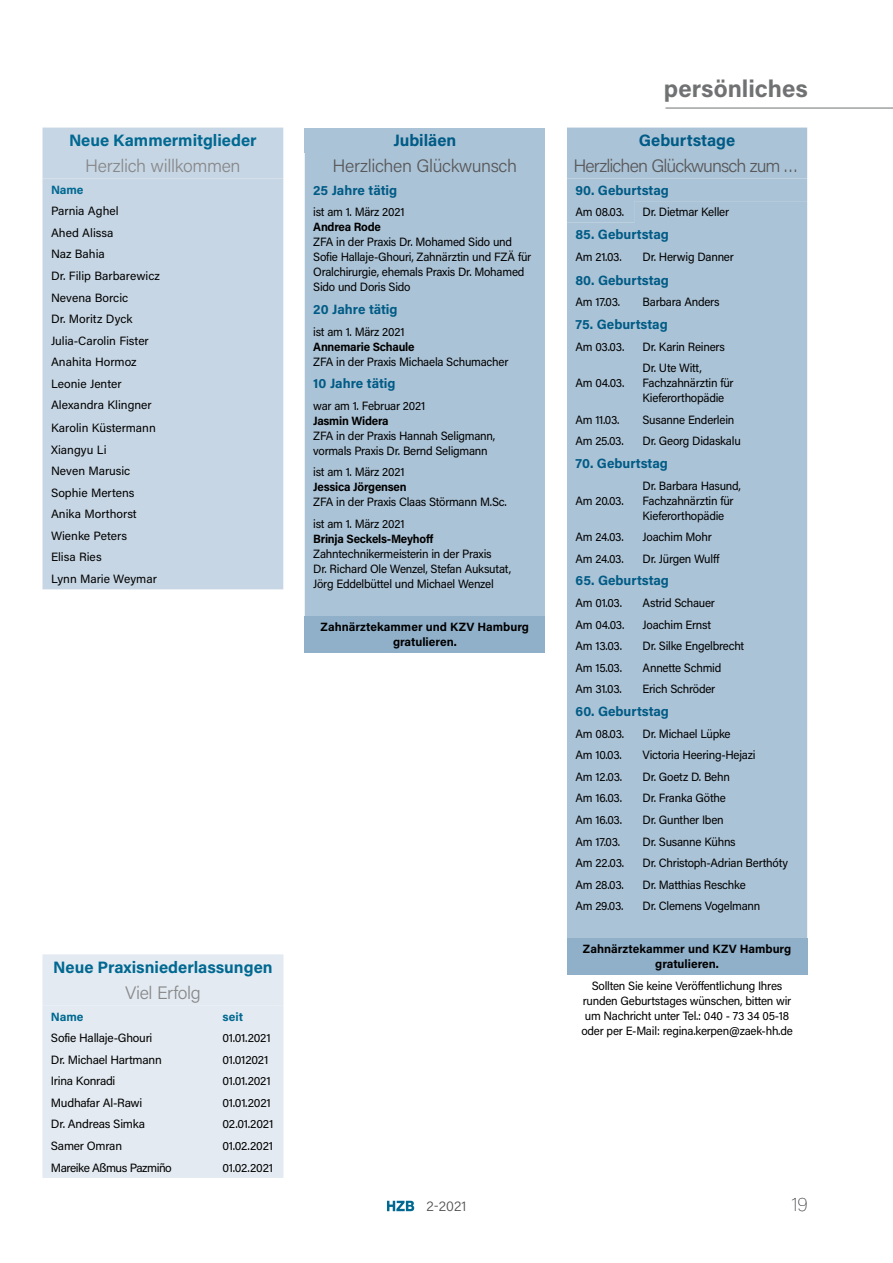
<style>
.page{position:relative;width:893px;height:1263px;background:#fff}
.page>*{position:absolute;margin:0;border:0;box-sizing:border-box;transform-origin:0 0}
.t1{font:700 24px "Acumin Pro";color:#707172}
.t2{font:100 19.5px "Acumin Pro";color:#4b4b4d}
.t3{font:300 18px "Acumin Pro";letter-spacing:-.02em;color:#87888a}
.t4{font:300 18px "Acumin Pro";letter-spacing:-.045em;color:#58585a}
.t5{font:300 18px "Acumin Pro";letter-spacing:-.02em;color:#58585a}
.t6{font:700 16.5px "Acumin Pro";color:#006891}
.t7{font:700 16.5px "Acumin Pro";color:#005b86}
.t8{font:700 13.5px "Acumin Pro";color:#005b86}
.t9{font:300 13.5px "Acumin Pro";color:#4b4b4d}
.t10{font:12px/15px "Acumin Pro";letter-spacing:-.02em;color:#000;scale:.96 1}
.t11{font:12px/21.6px "Acumin Pro";color:#000}
.t12{font:12px "Acumin Pro";letter-spacing:-.02em;color:#000}
.t13{font:700 12px/15px "Acumin Pro";letter-spacing:-.015em;color:#000;text-align:center}
.t14{font:700 12px "Acumin Pro";letter-spacing:-.015em;color:#000;scale:.96 1}
.t15{font:12px "Acumin Pro";letter-spacing:-.045em;color:#000}
.t16{font:700 12px "Acumin Pro";color:#006891}
</style>
<div class="page">
<svg style="left:387px;top:1201px;width:27px;height:10px"></svg>
<hr style="left:665px;top:108px;width:228px;height:1px;background:#707172">
<div style="left:567px;top:128px;width:240px;height:73px;background:#abc3d6"></div>
<div style="left:567px;top:201px;width:240px;height:737px;background:#abc3d6"></div>
<div style="left:567px;top:938px;width:240px;height:37px;background:#90b0c9"></div>
<div style="left:305px;top:128px;width:240px;height:24px;background:#abc3d6"></div>
<div style="left:305px;top:152px;width:240px;height:464px;background:#abc3d6"></div>
<div style="left:305px;top:616px;width:240px;height:36px;background:#90b0c9"></div>
<div style="left:43px;top:128px;width:240px;height:50px;background:#c7d6e4"></div>
<div style="left:43px;top:178px;width:240px;height:411px;background:#c7d6e4"></div>
<div style="left:42px;top:954px;width:241px;height:224px;background:#e3eaf1"></div>
<h3 class="t6" style="left:69px;top:129px;width:189px">Neue Kammermitglieder</h3>
<h3 class="t3" style="left:85px;top:153px;width:157px">Herzlich willkommen</h3>
<p class="t16" style="left:51px;top:181px;width:34px">Name</p>
<p class="t11" style="left:51px;top:200px;width:110px">Parnia Aghel<br>Ahed Alissa<br>Naz Bahia<br>Dr. Filip Barbarewicz<br>Nevena Borcic<br>Dr. Moritz Dyck<br>Julia-Carolin Fister<br>Anahita Hormoz<br>Leonie Jenter<br>Alexandra Klingner<br>Karolin Küstermann<br>Xiangyu Li<br>Neven Marusic<br>Sophie Mertens<br>Anika Morthorst<br>Wienke Peters<br>Elisa Ries<br>Lynn Marie Weymar</p>
<h3 class="t6" style="left:53px;top:955px;width:221px">Neue Praxisniederlassungen</h3>
<h3 class="t3" style="left:125px;top:980px;width:77px">Viel Erfolg</h3>
<p class="t16" style="left:51px;top:1008px;width:34px">Name</p>
<p class="t16" style="left:222px;top:1008px;width:22px">seit</p>
<p class="t12" style="left:51px;top:1029px;width:103px">Sofie Hallaje-Ghouri</p>
<p class="t12" style="left:222px;top:1029px;width:50px">01.01.2021</p>
<p class="t12" style="left:51px;top:1051px;width:112px">Dr. Michael Hartmann</p>
<p class="t12" style="left:222px;top:1051px;width:47px">01.012021</p>
<p class="t12" style="left:51px;top:1073px;width:66px">Irina Konradi</p>
<p class="t12" style="left:222px;top:1073px;width:50px">01.01.2021</p>
<p class="t12" style="left:51px;top:1094px;width:93px">Mudhafar Al-Rawi</p>
<p class="t12" style="left:222px;top:1094px;width:50px">01.01.2021</p>
<p class="t12" style="left:51px;top:1116px;width:96px">Dr. Andreas Simka</p>
<p class="t12" style="left:222px;top:1116px;width:52px">02.01.2021</p>
<p class="t12" style="left:51px;top:1137px;width:73px">Samer Omran</p>
<p class="t12" style="left:222px;top:1137px;width:52px">01.02.2021</p>
<p class="t15" style="left:51px;top:1159px;width:122px">Mareike Aßmus Pazmiño</p>
<p class="t12" style="left:222px;top:1159px;width:52px">01.02.2021</p>
<h3 class="t7" style="left:393px;top:129px;width:64px">Jubiläen</h3>
<h3 class="t5" style="left:333px;top:153px;width:186px">Herzlichen Glückwunsch</h3>
<p class="t8" style="left:313px;top:181px;width:85px">25 Jahre tätig</p>
<p class="t10" style="left:313px;top:204px;width:97px">ist am 1. März 2021</p>
<p class="t14" style="left:313px;top:219px;width:72px">Andrea Rode</p>
<p class="t10" style="left:313px;top:234px;width:229px">ZFA in der Praxis Dr. Mohamed Sido und Sofie Hallaje-Ghouri, Zahnärztin und FZÄ für Oralchirurgie, ehemals Praxis Dr. Mohamed Sido und Doris Sido</p>
<p class="t8" style="left:313px;top:300px;width:86px">20 Jahre tätig</p>
<p class="t10" style="left:313px;top:323px;width:97px">ist am 1. März 2021</p>
<p class="t14" style="left:313px;top:338px;width:107px">Annemarie Schaule</p>
<p class="t10" style="left:313px;top:353px;width:205px">ZFA in der Praxis Michaela Schumacher</p>
<p class="t8" style="left:313px;top:374px;width:84px">10 Jahre tätig</p>
<p class="t10" style="left:313px;top:398px;width:118px">war am 1. Februar 2021</p>
<p class="t14" style="left:313px;top:412px;width:80px">Jasmin Widera</p>
<p class="t10" style="left:313px;top:428px;width:191px">ZFA in der Praxis Hannah Seligmann, vormals Praxis Dr. Bernd Seligmann</p>
<p class="t10" style="left:313px;top:464px;width:97px">ist am 1. März 2021</p>
<p class="t14" style="left:313px;top:479px;width:99px">Jessica Jörgensen</p>
<p class="t10" style="left:313px;top:491px;width:203px;line-height:21.6px">ZFA in der Praxis Claas Störmann M.Sc. ist am 1. März 2021</p>
<p class="t14" style="left:313px;top:530px;width:127px">Brinja Seckels-Meyhoff</p>
<p class="t10" style="left:313px;top:546px;width:208px">Zahntechnikermeisterin in der Praxis<br>Dr. Richard Ole Wenzel, Stefan Auksutat,<br>Jörg Eddelbüttel und Michael Wenzel</p>
<p class="t13" style="left:321px;top:619px;width:210px">Zahnärztekammer und KZV Hamburg gratulieren.</p>
<h1 class="t1" style="left:664px;top:71px;width:145px">persönliches</h1>
<h3 class="t7" style="left:639px;top:129px;width:98px">Geburtstage</h3>
<h3 class="t4" style="left:573px;top:153px;width:227px">Herzlichen Glückwunsch zum …</h3>
<p class="t8" style="left:575px;top:181px;width:95px">90. Geburtstag</p>
<p class="t10" style="left:575px;top:204px;width:52px">Am 08.03.</p>
<p class="t10" style="left:643px;top:204px;width:92px">Dr. Dietmar Keller</p>
<p class="t8" style="left:575px;top:225px;width:95px">85. Geburtstag</p>
<p class="t10" style="left:575px;top:249px;width:50px">Am 21.03.</p>
<p class="t10" style="left:643px;top:249px;width:97px">Dr. Herwig Danner</p>
<p class="t8" style="left:575px;top:271px;width:95px">80. Geburtstag</p>
<p class="t10" style="left:575px;top:294px;width:48px">Am 17.03.</p>
<p class="t10" style="left:643px;top:294px;width:82px">Barbara Anders</p>
<p class="t8" style="left:575px;top:315px;width:94px">75. Geburtstag</p>
<p class="t10" style="left:575px;top:338px;width:52px">Am 03.03.</p>
<p class="t10" style="left:643px;top:338px;width:87px">Dr. Karin Reiners</p>
<p class="t10" style="left:575px;top:375px;width:53px">Am 04.03.</p>
<p class="t10" style="left:643px;top:360px;width:96px">Dr. Ute Witt,<br>Fachzahnärztin für<br>Kieferorthopädie</p>
<p class="t10" style="left:575px;top:412px;width:47px">Am 11.03.</p>
<p class="t10" style="left:643px;top:412px;width:97px">Susanne Enderlein</p>
<p class="t10" style="left:575px;top:433px;width:52px">Am 25.03.</p>
<p class="t10" style="left:643px;top:433px;width:104px">Dr. Georg Didaskalu</p>
<p class="t8" style="left:575px;top:454px;width:94px">70. Geburtstag</p>
<p class="t10" style="left:575px;top:492px;width:52px">Am 20.03.</p>
<p class="t10" style="left:643px;top:477px;width:104px">Dr. Barbara Hasund,<br>Fachzahnärztin für<br>Kieferorthopädie</p>
<p class="t10" style="left:575px;top:529px;width:52px">Am 24.03.</p>
<p class="t10" style="left:643px;top:529px;width:74px">Joachim Mohr</p>
<p class="t10" style="left:575px;top:551px;width:52px">Am 24.03.</p>
<p class="t10" style="left:643px;top:551px;width:82px">Dr. Jürgen Wulff</p>
<p class="t8" style="left:575px;top:571px;width:95px">65. Geburtstag</p>
<p class="t10" style="left:575px;top:595px;width:50px">Am 01.03.</p>
<p class="t10" style="left:643px;top:595px;width:77px">Astrid Schauer</p>
<p class="t10" style="left:575px;top:616px;width:53px">Am 04.03.</p>
<p class="t10" style="left:643px;top:616px;width:73px">Joachim Ernst</p>
<p class="t10" style="left:575px;top:638px;width:50px">Am 13.03.</p>
<p class="t10" style="left:643px;top:638px;width:107px">Dr. Silke Engelbrecht</p>
<p class="t10" style="left:575px;top:660px;width:50px">Am 15.03.</p>
<p class="t10" style="left:643px;top:660px;width:84px">Annette Schmid</p>
<p class="t10" style="left:575px;top:681px;width:50px">Am 31.03.</p>
<p class="t10" style="left:643px;top:681px;width:77px">Erich Schröder</p>
<p class="t8" style="left:575px;top:702px;width:95px">60. Geburtstag</p>
<p class="t10" style="left:575px;top:725px;width:52px">Am 08.03.</p>
<p class="t10" style="left:643px;top:725px;width:93px">Dr. Michael Lüpke</p>
<p class="t10" style="left:575px;top:747px;width:50px">Am 10.03.</p>
<p class="t10" style="left:643px;top:747px;width:119px">Victoria Heering-Hejazi</p>
<p class="t10" style="left:575px;top:769px;width:50px">Am 12.03.</p>
<p class="t10" style="left:643px;top:769px;width:93px">Dr. Goetz D. Behn</p>
<p class="t10" style="left:575px;top:790px;width:50px">Am 16.03.</p>
<p class="t10" style="left:643px;top:790px;width:88px">Dr. Franka Göthe</p>
<p class="t10" style="left:575px;top:812px;width:50px">Am 16.03.</p>
<p class="t10" style="left:643px;top:812px;width:86px">Dr. Gunther Iben</p>
<p class="t10" style="left:575px;top:833px;width:48px">Am 17.03.</p>
<p class="t10" style="left:643px;top:833px;width:99px">Dr. Susanne Kühns</p>
<p class="t10" style="left:575px;top:855px;width:52px">Am 22.03.</p>
<p class="t10" style="left:643px;top:855px;width:153px">Dr. Christoph-Adrian Berthóty</p>
<p class="t10" style="left:575px;top:876px;width:52px">Am 28.03.</p>
<p class="t10" style="left:643px;top:876px;width:109px">Dr. Matthias Reschke</p>
<p class="t10" style="left:575px;top:898px;width:52px">Am 29.03.</p>
<p class="t10" style="left:643px;top:898px;width:124px">Dr. Clemens Vogelmann</p>
<p class="t13" style="left:583px;top:941px;width:210px">Zahnärztekammer und KZV Hamburg gratulieren.</p>
<p class="t10" style="left:581px;top:978px;width:222px;text-align:center">Sollten Sie keine Veröffentlichung Ihres runden Geburtstages wünschen, bitten wir um Nachricht unter Tel.: 040 - 73 34 05-18 oder per E-Mail: regina.kerpen@zaek-hh.de</p>
<p class="t9" style="left:426px;top:1197px;width:41px">2-2021</p>
<h2 class="t2" style="left:792px;top:1191px;width:18px">19</h2>
</div>
